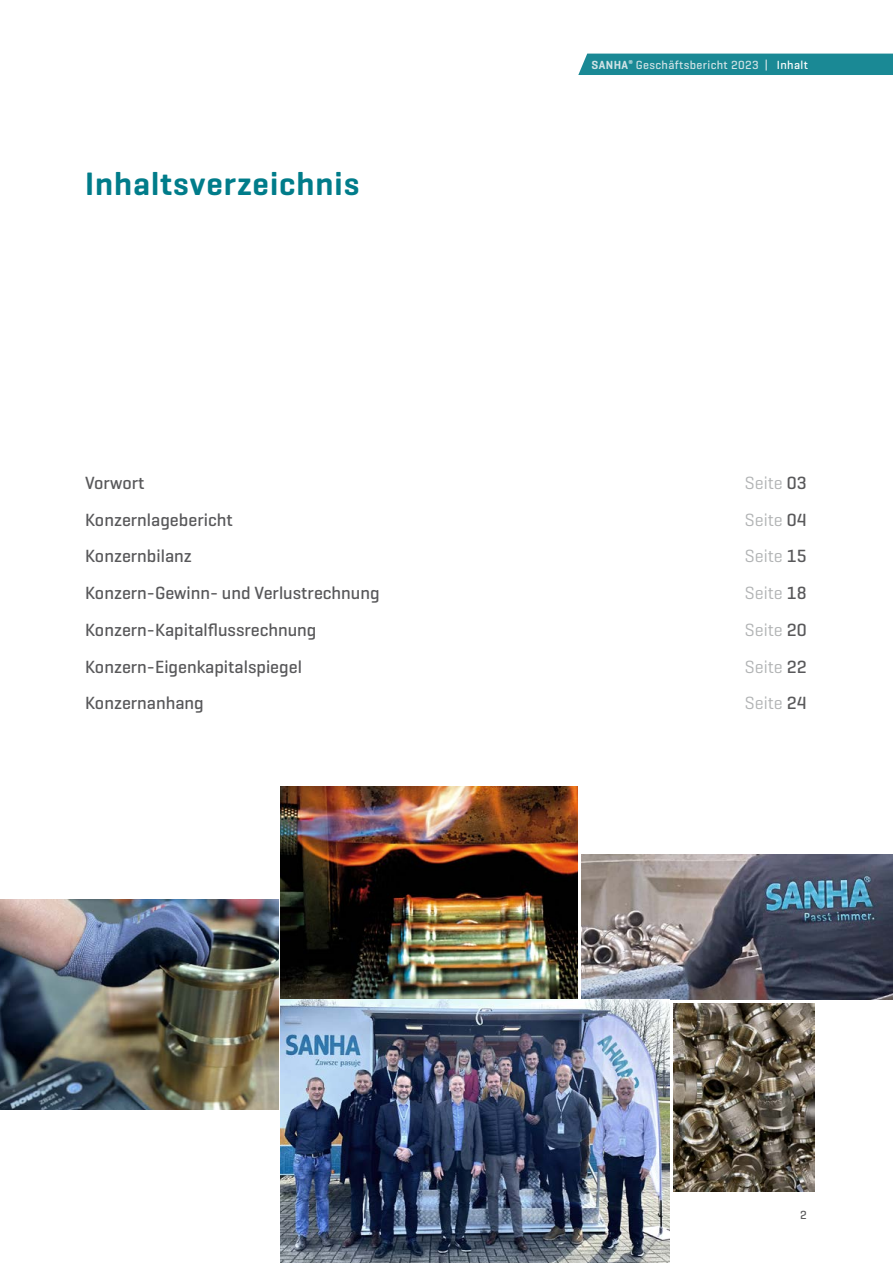
<style>
.page{position:relative;width:893px;height:1263px;background:#fff}
.page>*{position:absolute;margin:0;border:0;box-sizing:border-box;transform-origin:0 0}
.t1{font:600 33px "Geogrotesque";letter-spacing:.03em;color:#007c8a}
.t2{font:500 18px "Geogrotesque";color:#58585a}
.t3{font:18px "Geogrotesque";color:#b1b3b4}
.t4{font:500 12px "Geogrotesque";letter-spacing:.03em;color:#d2e3e6}
.t5{font:500 12px "Geogrotesque";color:#58585a}
.s1{font-weight:600}
.s2{color:#fff}
.s3{font-weight:500;color:#58585a}
</style>
<div class="page">
<div style="left:578px;top:54px;width:315px;height:21px;background:#1a8995"></div>
<img style="left:0;top:900px;width:278px;height:210px">
<img style="left:581px;top:855px;width:312px;height:144px">
<img style="left:281px;top:787px;width:296px;height:212px">
<img style="left:673px;top:1003px;width:141px;height:189px">
<img style="left:281px;top:1000px;width:388px;height:263px">
<h1 class="t1" style="left:85px;top:163px;width:276px">Inhaltsverzeichnis</h1>
<p class="t4" style="left:592px;top:57px;width:218px"><span class="s1">SANHA</span><sup>®</sup> Geschäftsbericht 2023 | <span class="s2">Inhalt</span></p>
<p class="t2" style="left:85px;top:471px;width:61px">Vorwort</p>
<p class="t3" style="left:745px;top:471px;width:63px">Seite <span class="s3">03</span></p>
<p class="t2" style="left:85px;top:508px;width:149px">Konzernlagebericht</p>
<p class="t3" style="left:745px;top:508px;width:63px">Seite <span class="s3">04</span></p>
<p class="t2" style="left:85px;top:545px;width:108px">Konzernbilanz</p>
<p class="t3" style="left:745px;top:545px;width:63px">Seite <span class="s3">15</span></p>
<p class="t2" style="left:85px;top:582px;width:296px">Konzern-Gewinn- und Verlustrechnung</p>
<p class="t3" style="left:745px;top:582px;width:63px">Seite <span class="s3">18</span></p>
<p class="t2" style="left:85px;top:619px;width:233px">Konzern-Kapitalflussrechnung</p>
<p class="t3" style="left:745px;top:619px;width:63px">Seite <span class="s3">20</span></p>
<p class="t2" style="left:85px;top:655px;width:218px">Konzern-Eigenkapitalspiegel</p>
<p class="t3" style="left:745px;top:655px;width:63px">Seite <span class="s3">22</span></p>
<p class="t2" style="left:85px;top:692px;width:120px">Konzernanhang</p>
<p class="t3" style="left:745px;top:692px;width:63px">Seite <span class="s3">24</span></p>
<p class="t5" style="left:800px;top:1207px;width:8px">2</p>
</div>
